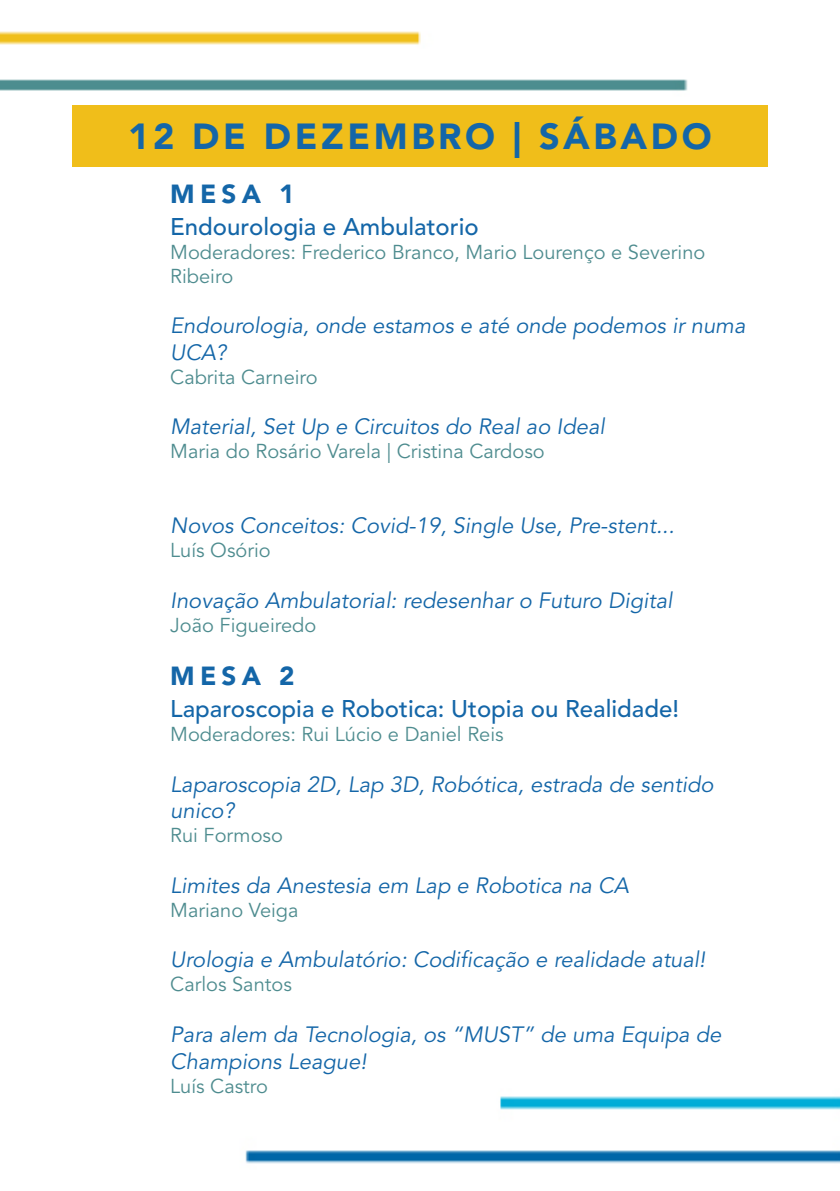
<style>
.page{position:relative;width:840px;height:1191px;background:#fff}
.page>*{position:absolute;margin:0;border:0;box-sizing:border-box;transform-origin:0 0}
.DATA{font:900 36px "Avenir LT Std";letter-spacing:.1em;color:#1466a8}
.mesa{font:900 26px "Avenir LT Std";letter-spacing:.2em;color:#1466a8}
.tema_mesa{font:500 24px "Avenir LT Std";color:#1466a8}
.sessão_mesa{font:italic 22px/26.4px "Avenir LT Std";color:#1466a8}
.PALESTRANTES{font:20px/24px "Avenir LT Std";color:#4e8c8f}
</style>
<div class="page">
<img style="left:0;top:31px;width:839px;height:1133px">
<div style="left:72px;top:105px;width:695px;height:61px;background:#f0be1a"></div>
<p class="DATA" style="left:128px;top:115px;width:585px">12 DE DEZEMBRO | SÁBADO</p>
<p class="mesa" style="left:170px;top:178px;width:126px">MESA 1</p>
<p class="tema_mesa" style="left:170px;top:212px;width:310px">Endourologia e Ambulatorio</p>
<p class="PALESTRANTES" style="left:170px;top:240px;width:536px">Moderadores: Frederico Branco, Mario Lourenço e Severino<br>Ribeiro</p>
<p class="sessão_mesa" style="left:170px;top:313px;width:576px">Endourologia, onde estamos e até onde podemos ir numa<br>UCA?</p>
<p class="PALESTRANTES" style="left:170px;top:365px;width:149px">Cabrita Carneiro</p>
<p class="sessão_mesa" style="left:170px;top:414px;width:436px">Material, Set Up e Circuitos do Real ao Ideal</p>
<p class="PALESTRANTES" style="left:170px;top:440px;width:376px">Maria do Rosário Varela | Cristina Cardoso</p>
<p class="sessão_mesa" style="left:170px;top:513px;width:505px">Novos Conceitos: Covid-19, Single Use, Pre-stent...</p>
<p class="PALESTRANTES" style="left:170px;top:538px;width:102px">Luís Osório</p>
<p class="sessão_mesa" style="left:170px;top:587px;width:503px">Inovação Ambulatorial: redesenhar o Futuro Digital</p>
<p class="PALESTRANTES" style="left:170px;top:613px;width:147px">João Figueiredo</p>
<p class="mesa" style="left:170px;top:660px;width:126px">MESA 2</p>
<p class="tema_mesa" style="left:170px;top:695px;width:510px">Laparoscopia e Robotica: Utopia ou Realidade!</p>
<p class="PALESTRANTES" style="left:170px;top:722px;width:335px">Moderadores: Rui Lúcio e Daniel Reis</p>
<p class="sessão_mesa" style="left:170px;top:771px;width:544px">Laparoscopia 2D, Lap 3D, Robótica, estrada de sentido unico?</p>
<p class="PALESTRANTES" style="left:170px;top:823px;width:114px">Rui Formoso</p>
<p class="sessão_mesa" style="left:170px;top:872px;width:460px">Limites da Anestesia em Lap e Robotica na CA</p>
<p class="PALESTRANTES" style="left:170px;top:898px;width:130px">Mariano Veiga</p>
<p class="sessão_mesa" style="left:170px;top:947px;width:536px">Urologia e Ambulatório: Codificação e realidade atual!</p>
<p class="PALESTRANTES" style="left:170px;top:973px;width:123px">Carlos Santos</p>
<p class="sessão_mesa" style="left:170px;top:1022px;width:552px">Para alem da Tecnologia, os “MUST” de uma Equipa de<br>Champions League!</p>
<p class="PALESTRANTES" style="left:170px;top:1074px;width:99px">Luís Castro</p>
</div>
